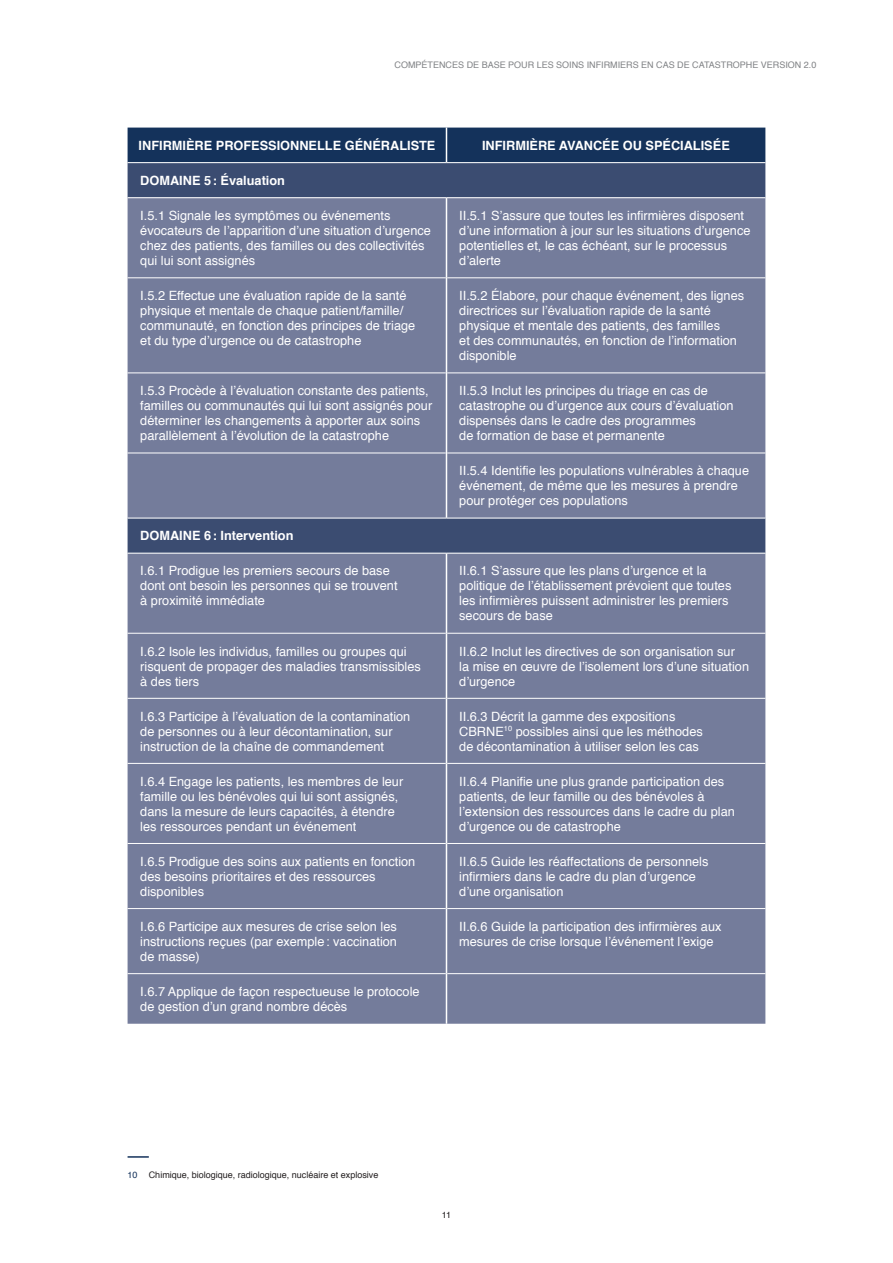
<style>
.page{position:relative;width:893px;height:1263px;background:#fff}
.page>*{position:absolute;margin:0;border:0;box-sizing:border-box;transform-origin:0 0}
.Table_body_text{font:12.75px/15px "Helvetica";color:#fff}
.Table_body_title{font:700 12.75px "Helvetica";color:#fff}
.Table_body_text-2{font:700 12.75px "Helvetica";color:#fff}
.t1{font:9px "Helvetica";color:#808285}
.Footnote{font:9px "Helvetica";color:#231f20}
.Footnote-2{font:9px "Helvetica";color:#14325b}
</style>
<div class="page">
<div style="left:128px;top:128px;width:637px;height:34px;background:#14325b"></div>
<div style="left:128px;top:163px;width:637px;height:34px;background:#3b4c71"></div>
<div style="left:128px;top:198px;width:637px;height:826px;background:#747c9b"></div>
<hr style="left:128px;top:518px;width:318px;height:1px;background:#fff">
<hr style="left:446px;top:518px;width:319px;height:1px;background:#fff">
<hr style="left:128px;top:553px;width:318px;height:1px;background:#fff">
<hr style="left:446px;top:553px;width:319px;height:1px;background:#fff">
<hr style="left:128px;top:277px;width:318px;height:1px;background:#fff">
<hr style="left:447px;top:277px;width:318px;height:1px;background:#fff">
<hr style="left:128px;top:453px;width:318px;height:1px;background:#fff">
<hr style="left:447px;top:453px;width:318px;height:1px;background:#fff">
<hr style="left:128px;top:633px;width:318px;height:1px;background:#fff">
<hr style="left:447px;top:633px;width:318px;height:1px;background:#fff">
<hr style="left:128px;top:698px;width:318px;height:1px;background:#fff">
<hr style="left:447px;top:698px;width:318px;height:1px;background:#fff">
<hr style="left:128px;top:763px;width:318px;height:1px;background:#fff">
<hr style="left:447px;top:763px;width:318px;height:1px;background:#fff">
<hr style="left:128px;top:843px;width:318px;height:1px;background:#fff">
<hr style="left:447px;top:843px;width:318px;height:1px;background:#fff">
<hr style="left:128px;top:908px;width:318px;height:1px;background:#fff">
<hr style="left:447px;top:908px;width:318px;height:1px;background:#fff">
<hr style="left:128px;top:973px;width:318px;height:1px;background:#fff">
<hr style="left:447px;top:973px;width:318px;height:1px;background:#fff">
<hr style="left:128px;top:372px;width:318px;height:1px;background:#fff">
<hr style="left:447px;top:372px;width:318px;height:1px;background:#fff">
<hr style="left:446px;top:198px;width:1px;height:80px;background:#fff">
<hr style="left:446px;top:278px;width:1px;height:95px;background:#fff">
<hr style="left:446px;top:373px;width:1px;height:80px;background:#fff">
<hr style="left:446px;top:453px;width:1px;height:65px;background:#fff">
<hr style="left:446px;top:128px;width:1px;height:34px;background:#fff">
<hr style="left:446px;top:553px;width:1px;height:80px;background:#fff">
<hr style="left:446px;top:633px;width:1px;height:65px;background:#fff">
<hr style="left:446px;top:698px;width:1px;height:65px;background:#fff">
<hr style="left:446px;top:763px;width:1px;height:80px;background:#fff">
<hr style="left:446px;top:843px;width:1px;height:65px;background:#fff">
<hr style="left:446px;top:908px;width:1px;height:66px;background:#fff">
<hr style="left:446px;top:974px;width:1px;height:50px;background:#fff">
<hr style="left:128px;top:1156px;width:21px;height:2px;background:#14325b">
<p class="t1" style="left:395px;top:58px;width:423px">COMPÉTENCES DE BASE POUR LES SOINS INFIRMIERS EN CAS DE CATASTROPHE VERSION 2.0</p>
<p class="Table_body_title" style="left:139px;top:135px;width:298px">INFIRMIÈRE PROFESSIONNELLE GÉNÉRALISTE</p>
<p class="Table_body_title" style="left:482px;top:135px;width:249px">INFIRMIÈRE AVANCÉE OU SPÉCIALISÉE</p>
<p class="Table_body_text-2" style="left:140px;top:170px;width:146px">DOMAINE 5: Évaluation</p>
<p class="Table_body_text" style="left:140px;top:208px;width:292px">I.5.1 Signale les symptômes ou événements évocateurs de l’apparition d’une situation d’urgence chez des patients, des familles ou des collectivités qui lui sont assignés</p>
<p class="Table_body_text" style="left:459px;top:208px;width:293px">II.5.1 S’assure que toutes les infirmières disposent d’une information à jour sur les situations d’urgence potentielles et, le cas échéant, sur le processus d’alerte</p>
<p class="Table_body_text" style="left:140px;top:289px;width:276px">I.5.2 Effectue une évaluation rapide de la santé physique et mentale de chaque patient/famille/ communauté, en fonction des principes de triage et du type d’urgence ou de catastrophe</p>
<p class="Table_body_text" style="left:459px;top:289px;width:286px">II.5.2 Élabore, pour chaque événement, des lignes directrices sur l’évaluation rapide de la santé physique et mentale des patients, des familles<br>et des communautés, en fonction de l’information disponible</p>
<p class="Table_body_text" style="left:140px;top:384px;width:293px">I.5.3 Procède à l’évaluation constante des patients, familles ou communautés qui lui sont assignés pour déterminer les changements à apporter aux soins parallèlement à l’évolution de la catastrophe</p>
<p class="Table_body_text" style="left:459px;top:384px;width:276px">II.5.3 Inclut les principes du triage en cas de catastrophe ou d’urgence aux cours d’évaluation dispensés dans le cadre des programmes<br>de formation de base et permanente</p>
<p class="Table_body_text" style="left:459px;top:464px;width:291px">II.5.4 Identifie les populations vulnérables à chaque événement, de même que les mesures à prendre pour protéger ces populations</p>
<p class="Table_body_text-2" style="left:140px;top:526px;width:155px">DOMAINE 6: Intervention</p>
<p class="Table_body_text" style="left:140px;top:564px;width:259px">I.6.1 Prodigue les premiers secours de base dont ont besoin les personnes qui se trouvent à proximité immédiate</p>
<p class="Table_body_text" style="left:459px;top:564px;width:274px">II.6.1 S’assure que les plans d’urgence et la politique de l’établissement prévoient que toutes les infirmières puissent administrer les premiers secours de base</p>
<p class="Table_body_text" style="left:140px;top:644px;width:282px">I.6.2 Isole les individus, familles ou groupes qui risquent de propager des maladies transmissibles à des tiers</p>
<p class="Table_body_text" style="left:459px;top:644px;width:291px">II.6.2 Inclut les directives de son organisation sur<br>la mise en œuvre de l’isolement lors d’une situation d’urgence</p>
<p class="Table_body_text" style="left:140px;top:709px;width:272px">I.6.3 Participe à l’évaluation de la contamination de personnes ou à leur décontamination, sur instruction de la chaîne de commandement</p>
<p class="Table_body_text" style="left:459px;top:709px;width:245px">II.6.3 Décrit la gamme des expositions<br>CBRNE<sup>10</sup> possibles ainsi que les méthodes de décontamination à utiliser selon les cas</p>
<p class="Table_body_text" style="left:140px;top:774px;width:264px">I.6.4 Engage les patients, les membres de leur famille ou les bénévoles qui lui sont assignés, dans la mesure de leurs capacités, à étendre les ressources pendant un événement</p>
<p class="Table_body_text" style="left:459px;top:774px;width:277px">II.6.4 Planifie une plus grande participation des patients, de leur famille ou des bénévoles à l’extension des ressources dans le cadre du plan d’urgence ou de catastrophe</p>
<p class="Table_body_text" style="left:140px;top:854px;width:276px">I.6.5 Prodigue des soins aux patients en fonction des besoins prioritaires et des ressources disponibles</p>
<p class="Table_body_text" style="left:459px;top:854px;width:251px">II.6.5 Guide les réaffectations de personnels infirmiers dans le cadre du plan d’urgence d’une organisation</p>
<p class="Table_body_text" style="left:140px;top:919px;width:258px;text-align:justify">I.6.6 Participe aux mesures de crise selon les instructions reçues (par exemple: vaccination de masse)</p>
<p class="Table_body_text" style="left:459px;top:919px;width:264px">II.6.6 Guide la participation des infirmières aux mesures de crise lorsque l’événement l’exige</p>
<p class="Table_body_text" style="left:140px;top:984px;width:281px">I.6.7 Applique de façon respectueuse le protocole de gestion d’un grand nombre décès</p>
<p class="Footnote-2" style="left:128px;top:1168px;width:12px">10</p>
<p class="Footnote" style="left:149px;top:1168px;width:231px">Chimique, biologique, radiologique, nucléaire et explosive</p>
<p class="Footnote" style="left:442px;top:1207px;width:11px">11</p>
</div>
